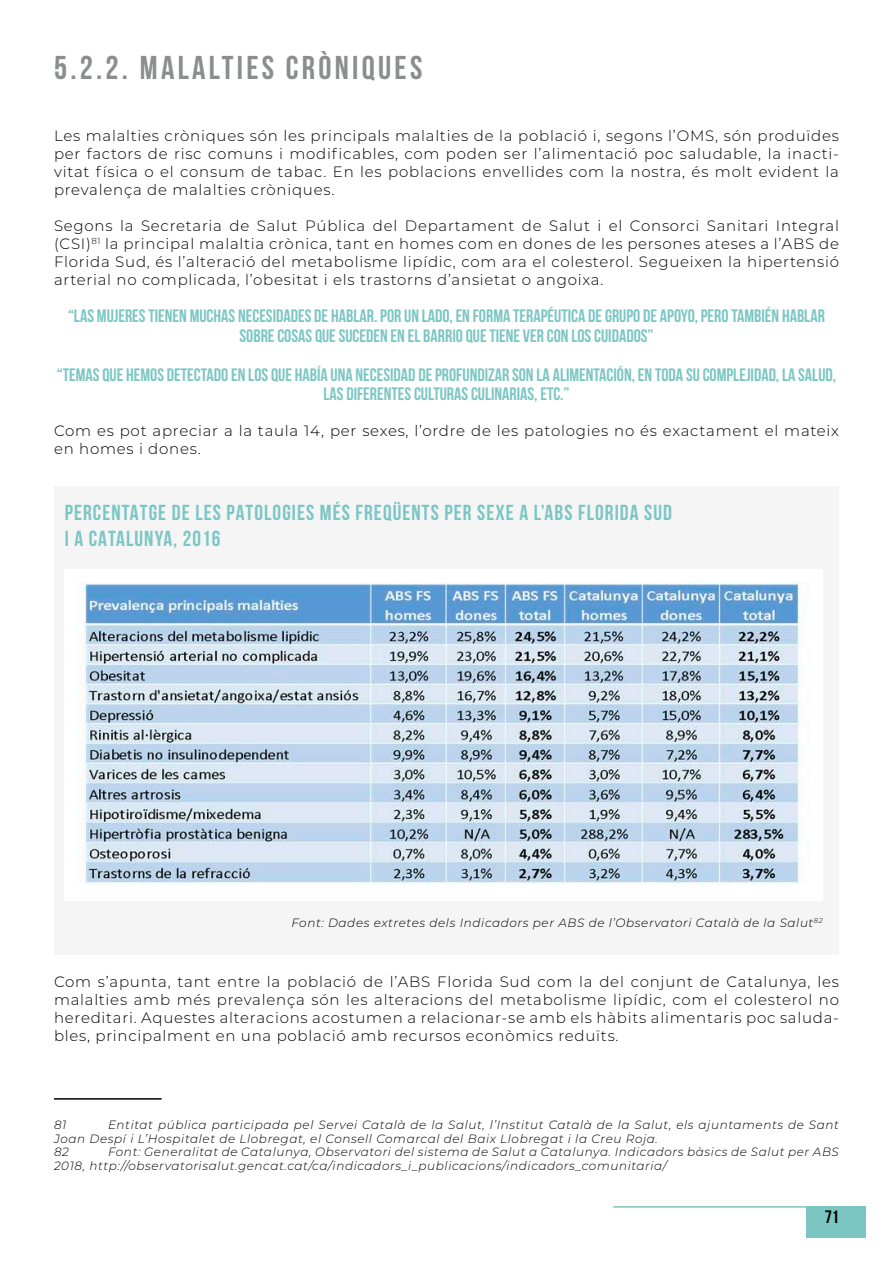
<style>
.page{position:relative;width:893px;height:1263px;background:#fff}
.page>*{position:absolute;margin:0;border:0;box-sizing:border-box;transform-origin:0 0}
.t1{font:700 33px "Bebas Neue";letter-spacing:.1em;color:#8c8d8d}
.t2{font:700 21.75px/26.1px "Bebas Neue";letter-spacing:.05em;color:#7bc6c3}
.t3{font:700 18px/19.5px "Bebas Neue";color:#7bc6c3;text-align:center}
.t4{font:700 18px "Bebas Neue";color:#000}
.t5{font:300 15px/18px "Montserrat";letter-spacing:.05em;color:#000;text-align:justify}
.t6{font:italic 300 12px/13.5px "Montserrat";letter-spacing:.05em;color:#000}
</style>
<div class="page">
<div style="left:806px;top:1206px;width:59px;height:31px;background:#7bc6c3"></div>
<hr style="left:613px;top:1206px;width:252px;height:2px;background:#7bc6c3">
<div style="left:54px;top:486px;width:785px;height:468px;background:#f5f5f5"></div>
<img style="left:83px;top:582px;width:716px;height:302px">
<hr style="left:54px;top:1098px;width:108px;height:2px;background:#000">
<h1 class="t1" style="left:54px;top:49px;width:370px">5.2.2. MALALTIES CRÒNIQUES</h1>
<p class="t5" style="left:54px;top:126px;width:786px">Les malalties cròniques són les principals malalties de la població i, segons l’OMS, són produïdes per factors de risc comuns i modificables, com poden ser l’alimentació poc saludable, la inacti&shy;vitat física o el consum de tabac. En les poblacions envellides com la nostra, és molt evident la prevalença de malalties cròniques.</p>
<p class="t5" style="left:54px;top:216px;width:786px">Segons la Secretaria de Salut Pública del Departament de Salut i el Consorci Sanitari Integral (CSI)<sup>81</sup> la principal malaltia crònica, tant en homes com en dones de les persones ateses a l’ABS de Florida Sud, és l’alteració del metabolisme lipídic, com ara el colesterol. Segueixen la hipertensió arterial no complicada, l’obesitat i els trastorns d’ansietat o angoixa.</p>
<p class="t3" style="left:68px;top:306px;width:758px">“LAS MUJERES TIENEN MUCHAS NECESIDADES DE HABLAR. POR UN LADO, EN FORMA TERAPÉUTICA DE GRUPO DE APOYO, PERO TAMBIÉN HABLAR<br>SOBRE COSAS QUE SUCEDEN EN EL BARRIO QUE TIENE VER CON LOS CUIDADOS”</p>
<p class="t3" style="left:57px;top:364px;width:781px">“TEMAS QUE HEMOS DETECTADO EN LOS QUE HABÍA UNA NECESIDAD DE PROFUNDIZAR SON LA ALIMENTACIÓN, EN TODA SU COMPLEJIDAD, LA SALUD,<br>LAS DIFERENTES CULTURAS CULINARIAS, ETC.”</p>
<p class="t5" style="left:54px;top:421px;width:787px">Com es pot apreciar a la taula 14, per sexes, l’ordre de les patologies no és exactament el mateix en homes i dones.</p>
<h2 class="t2" style="left:65px;top:499px;width:609px">PERCENTATGE DE LES PATOLOGIES MÉS FREQÜENTS PER SEXE A L’ABS FLORIDA SUD<br>I A CATALUNYA, 2016</h2>
<p class="t6" style="left:291px;top:915px;width:533px">Font: Dades extretes dels Indicadors per ABS de l’Observatori Català de la Salut<sup>82</sup></p>
<p class="t5" style="left:54px;top:972px;width:786px">Com s’apunta, tant entre la població de l’ABS Florida Sud com la del conjunt de Catalunya, les malalties amb més prevalença són les alteracions del metabolisme lipídic, com el colesterol no hereditari. Aquestes alteracions acostumen a relacionar-se amb els hàbits alimentaris poc saluda&shy;bles, principalment en una població amb recursos econòmics reduïts.</p>
<p class="t6" style="left:54px;top:1118px;width:786px;text-indent:54px">Entitat pública participada pel Servei Català de la Salut, l’Institut Català de la Salut, els ajuntaments de Sant<br>Joan Despí i L’Hospitalet de Llobregat, el Consell Comarcal del Baix Llobregat i la Creu Roja.<br>82</p>
<p class="t6" style="left:54px;top:1118px;width:14px">81</p>
<p class="t6" style="left:54px;top:1145px;width:786px;text-indent:54px">Font: Generalitat de Catalunya, Observatori del sistema de Salut a Catalunya. Indicadors bàsics de Salut per ABS<br>2018, http://observatorisalut.gencat.cat/ca/indicadors_i_publicacions/indicadors_comunitaria/</p>
<p class="t4" style="left:825px;top:1207px;width:16px">71</p>
</div>
